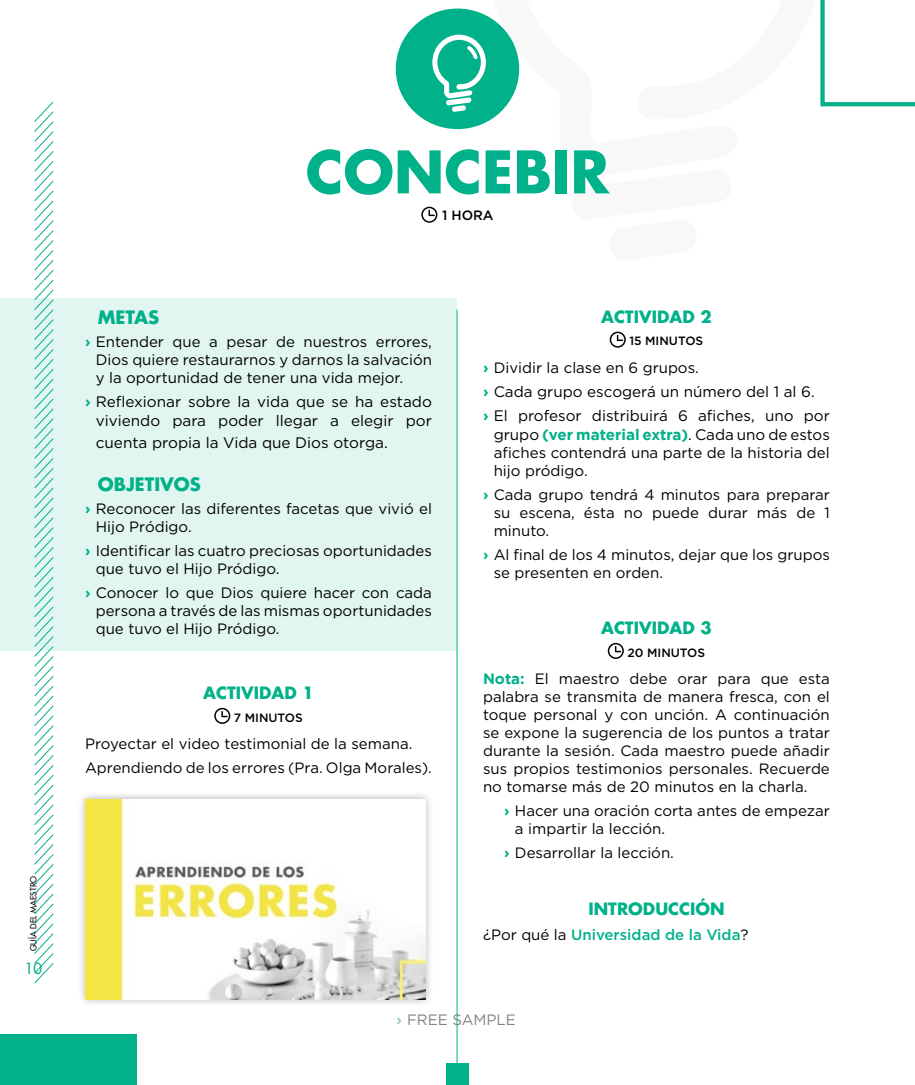
<style>
.page{position:relative;width:915px;height:1085px;background:#fff}
.page>*{position:absolute;margin:0;border:0;box-sizing:border-box;transform-origin:0 0}
.t1{font:700 57px "Futura LT";color:#00b189}
.t2{font:700 18px "Futura LT";color:#00b189}
.t3{font:700 16.5px "Futura LT";color:#00b189}
.t4{font:15.15px/18.3px "Gotham";color:#000;text-align:right}
.t5{font:700 15.15px "Gotham";color:#00b189}
.t6{font:15px/18px "Gotham";color:#000}
.t7{font:500 15px "Gotham";color:#00b189}
.t8{font:15px "Gotham";color:#828282}
.t9{font:15px "Futura LT";color:#00b189}
.t10{font:500 13.5px "Gotham";color:#000}
.t11{font:500 12px "Gotham";color:#000}
.t12{font:8.25px "Futura LT";letter-spacing:.01em;color:#000}
.s1{font-weight:700;color:#00b189}
.s2{font-weight:400;color:#000}
.s3{font-weight:400;font-size:15px;color:#000}
.s4{font-weight:700;color:#96d3be}
</style>
<div class="page">
<hr style="left:456px;top:309px;width:1px;height:775px;background:#00b189">
<div style="left:445px;top:1063px;width:23px;height:21px;background:#00b189"></div>
<div style="left:0;top:298px;width:456px;height:352px;background:#e1f5f1"></div>
<svg style="left:823px;top:0;width:91px;height:106px"></svg>
<svg style="left:34px;top:101px;width:20px;height:882px"></svg>
<svg style="left:485px;top:0;width:338px;height:123px"></svg>
<div style="left:395px;top:9px;width:124px;height:120px;background:#00b189;border-radius:50%"></div>
<svg style="left:432px;top:35px;width:53px;height:77px"></svg>
<svg style="left:421px;top:207px;width:16px;height:16px"></svg>
<svg style="left:214px;top:707px;width:16px;height:16px"></svg>
<div style="left:77px;top:790px;width:356px;height:217px;background:#000;opacity:.3"></div>
<img style="left:85px;top:799px;width:340px;height:200px">
<svg style="left:609px;top:331px;width:16px;height:16px"></svg>
<svg style="left:607px;top:642px;width:16px;height:16px"></svg>
<div style="left:0;top:1034px;width:136px;height:50px;background:#00b189"></div>
<p class="t12" style="left:28px;top:951px;width:77px;rotate:-90deg">GUÍA DEL MAESTRO</p>
<p class="t9" style="left:25px;top:958px;width:19px">10</p>
<h1 class="t1" style="left:305px;top:134px;width:305px">CONCEBIR</h1>
<p class="t10" style="left:442px;top:207px;width:53px">1 HORA</p>
<p class="t2" style="left:98px;top:305px;width:63px">METAS</p>
<p class="t6" style="left:96px;top:332px;width:337px;text-align:justify;text-indent:-11px"><span class="s1">›</span> Entender que a pesar de nuestros errores, Dios quiere restaurarnos y darnos la salvación y la oportunidad de tener una vida mejor.</p>
<p class="t4" style="left:85px;top:392px;width:348px"><span class="s1">›</span> Reflexionar sobre la vida que se ha estado viviendo para poder llegar a elegir por</p>
<p class="t4" style="left:96px;top:433px;width:293px">cuenta propia la Vida que Dios otorga.</p>
<p class="t2" style="left:98px;top:472px;width:105px">OBJETIVOS</p>
<p class="t6" style="left:96px;top:499px;width:337px;text-indent:-11px"><span class="s1">›</span> Reconocer las diferentes facetas que vivió el<br>Hijo Pródigo.</p>
<p class="t6" style="left:96px;top:541px;width:337px;text-indent:-11px"><span class="s1">›</span> Identificar las cuatro preciosas oportunidades que tuvo el Hijo Pródigo.</p>
<p class="t6" style="left:96px;top:583px;width:337px;text-align:justify;text-indent:-11px"><span class="s1">›</span> Conocer lo que Dios quiere hacer con cada persona a través de las mismas oportunidades que tuvo el Hijo Pródigo.</p>
<p class="t3" style="left:203px;top:681px;width:112px">ACTIVIDAD 1</p>
<p class="t11" style="left:234px;top:709px;width:70px">7 MINUTOS</p>
<p class="t6" style="left:85px;top:731px;width:348px;line-height:24px">Proyectar el video testimonial de la semana.<br>Aprendiendo de los errores (Pra. Olga Morales).</p>
<p class="t3" style="left:601px;top:305px;width:112px">ACTIVIDAD 2</p>
<p class="t11" style="left:629px;top:333px;width:75px">15 MINUTOS</p>
<p class="t6" style="left:483px;top:358px;width:217px"><span class="s1">›</span> Dividir la clase en 6 grupos.</p>
<p class="t4" style="left:483px;top:379px;width:348px;line-height:24.2px;text-align:left"><span class="s1">›</span> Cada grupo escogerá un número del 1 al 6.<br><span class="s1">›</span> El profesor distribuirá 6 afiches, uno por</p>
<p class="t5" style="left:493px;top:424px;width:337px"><span class="s2">grupo</span> (ver material extra)<span class="s2">. Cada uno de</span> <span class="s3">estos</span></p>
<p class="t6" style="left:493px;top:443px;width:337px">afiches contendrá una parte de la historia del hijo pródigo.</p>
<p class="t6" style="left:493px;top:485px;width:337px;text-align:justify;text-indent:-11px"><span class="s1">›</span> Cada grupo tendrá 4 minutos para preparar su escena, ésta no puede durar más de 1 minuto.</p>
<p class="t6" style="left:493px;top:545px;width:337px;text-indent:-11px"><span class="s1">›</span> Al final de los 4 minutos, dejar que los grupos se presenten en orden.</p>
<p class="t3" style="left:601px;top:617px;width:112px">ACTIVIDAD 3</p>
<p class="t11" style="left:627px;top:644px;width:79px">20 MINUTOS</p>
<p class="t6" style="left:483px;top:669px;width:348px;text-align:justify"><span class="s1">Nota:</span> El maestro debe orar para que esta palabra se transmita de manera fresca, con el toque personal y con unción. A continuación se expone la sugerencia de los puntos a tratar durante la sesión. Cada maestro puede añadir sus propios testimonios personales. Recuerde no tomarse más de 20 minutos en la charla.</p>
<p class="t6" style="left:514px;top:801px;width:316px;text-indent:-11px"><span class="s1">›</span> Hacer una oración corta antes de empezar a impartir la lección.</p>
<p class="t6" style="left:504px;top:843px;width:171px"><span class="s1">›</span> Desarrollar la lección.</p>
<p class="t3" style="left:588px;top:897px;width:138px">INTRODUCCIÓN</p>
<p class="t7" style="left:483px;top:924px;width:267px"><span class="s2">¿Por qué la</span> Universidad de la Vida<span class="s2">?</span></p>
<p class="t8" style="left:396px;top:1009px;width:121px"><span class="s4">›</span> FREE SAMPLE</p>
</div>
